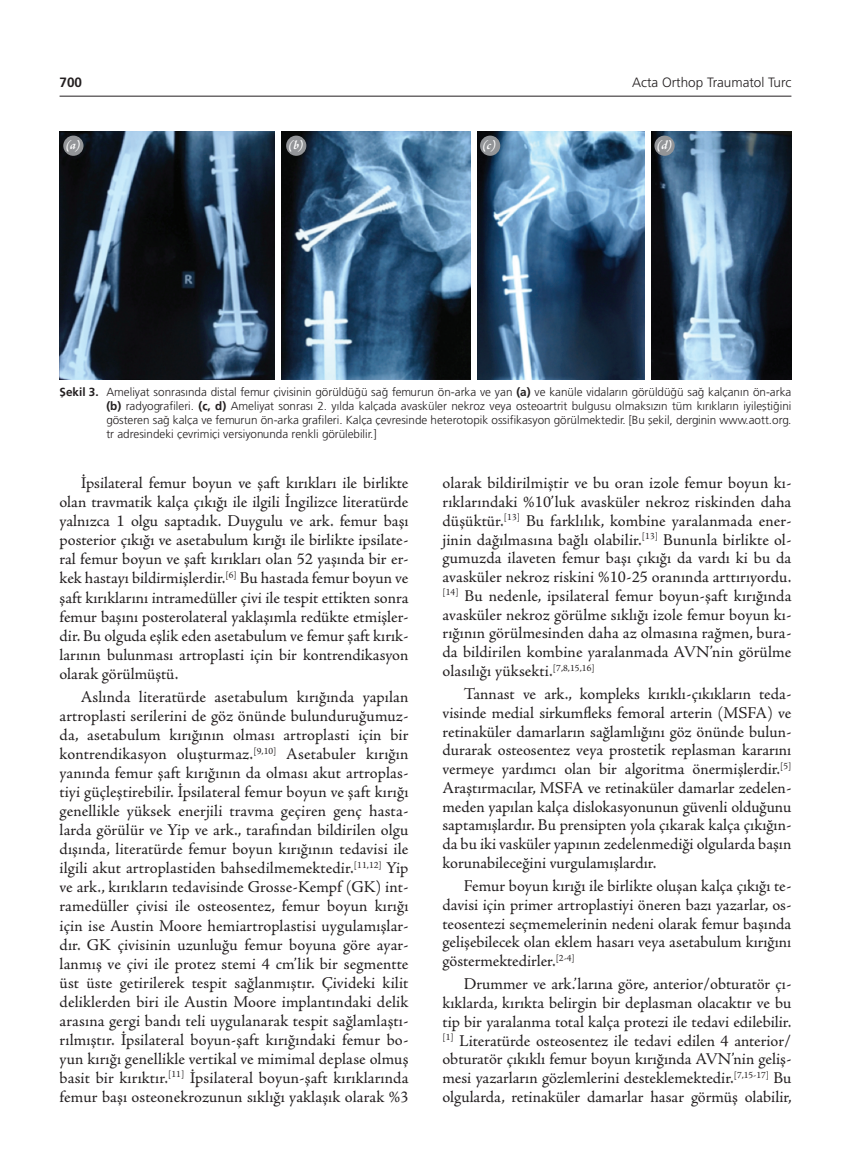
<style>
.page{position:relative;width:851px;height:1170px;background:#fff}
.page>*{position:absolute;margin:0;border:0;box-sizing:border-box;transform-origin:0 0}
.t1{font:16.5px/19px "Adobe Jenson Pro";color:#231f20;text-align:justify}
.t2{font:13.5px "Frutiger Light Nr Tr";color:#231f20}
.t3{font:13.5px "Frutiger Bold Tr";color:#231f20}
.t4{font:italic 700 12.75px "Adobe Jenson Pro";color:#fff}
.t5{font:11.7px/14.1px "Frutiger Light Nr Tr";color:#231f20;text-align:justify}
.s1{font-family:"Frutiger Bold Tr"}
</style>
<div class="page">
<img style="left:60px;top:132px;width:215px;height:247px">
<img style="left:281px;top:132px;width:189px;height:247px">
<img style="left:477px;top:132px;width:167px;height:247px">
<img style="left:651px;top:132px;width:140px;height:247px">
<div style="left:63px;top:136px;width:20px;height:20px;background:#939598;border-radius:50%"></div>
<div style="left:286px;top:136px;width:20px;height:20px;background:#939598;border-radius:50%"></div>
<div style="left:480px;top:136px;width:20px;height:20px;background:#939598;border-radius:50%"></div>
<div style="left:654px;top:136px;width:20px;height:20px;background:#939598;border-radius:50%"></div>
<hr style="left:60px;top:96px;width:731px;height:1px;background:#231f20">
<p class="t3" style="left:60px;top:74px;width:24px">700</p>
<p class="t2" style="left:632px;top:74px;width:161px">Acta Orthop Traumatol Turc</p>
<p class="t4" style="left:65px;top:137px;width:18px">(a)</p>
<p class="t4" style="left:288px;top:137px;width:18px">(b)</p>
<p class="t4" style="left:482px;top:137px;width:17px">(c)</p>
<p class="t4" style="left:656px;top:137px;width:18px">(d)</p>
<p class="t5" style="left:106px;top:385px;width:686px;text-indent:-47px"><span class="s1">Şekil 3.</span> Ameliyat sonrasında distal femur çivisinin görüldüğü sağ femurun ön-arka ve yan <span class="s1">(a)</span> ve kanüle vidaların görüldüğü sağ kalçanın ön-arka <span class="s1">(b)</span> radyografileri. <span class="s1">(c, d)</span> Ameliyat sonrası 2. yılda kalçada avasküler nekroz veya osteoartrit bulgusu olmaksızın tüm kırıkların iyileştiğini gösteren sağ kalça ve femurun ön-arka grafileri. Kalça çevresinde heterotopik ossifikasyon görülmektedir. [Bu şekil, derginin www.aott.org. tr adresindeki çevrimiçi versiyonunda renkli görülebilir.]</p>
<p class="t1" style="left:60px;top:474px;width:350px;text-indent:21px">İpsilateral femur boyun ve şaft kırıkları ile birlikte olan travmatik kalça çıkığı ile ilgili İngilizce literatürde yalnızca 1 olgu saptadık. Duygulu ve ark. femur başı posterior çıkığı ve asetabulum kırığı ile birlikte ipsilate&shy;ral femur boyun ve şaft kırıkları olan 52 yaşında bir er&shy;kek hastayı bildirmişlerdir.<sup>[6]</sup> Bu hastada femur boyun ve şaft kırıklarını intramedüller çivi ile tespit ettikten sonra femur başını posterolateral yaklaşımla redükte etmişler&shy;dir. Bu olguda eşlik eden asetabulum ve femur şaft kırık&shy;larının bulunması artroplasti için bir kontrendikasyon olarak görülmüştü.</p>
<p class="t1" style="left:60px;top:687px;width:350px;text-indent:21px">Aslında literatürde asetabulum kırığında yapılan artroplasti serilerini de göz önünde bulunduruğumuz&shy;da, asetabulum kırığının olması artroplasti için bir kontrendikasyon oluşturmaz.<sup>[9,10]</sup> Asetabuler kırığın yanında femur şaft kırığının da olması akut artroplas&shy;tiyi güçleştirebilir. İpsilateral femur boyun ve şaft kırığı genellikle yüksek enerjili travma geçiren genç hasta&shy;larda görülür ve Yip ve ark., tarafından bildirilen olgu dışında, literatürde femur boyun kırığının tedavisi ile ilgili akut artroplastiden bahsedilmemektedir.<sup>[11,12]</sup> Yip ve ark., kırıkların tedavisinde Grosse-Kempf (GK) int&shy;ramedüller çivisi ile osteosentez, femur boyun kırığı için ise Austin Moore hemiartroplastisi uygulamışlar&shy;dır. GK çivisinin uzunluğu femur boyuna göre ayar&shy;lanmış ve çivi ile protez stemi 4 cm’lik bir segmentte üst üste getirilerek tespit sağlanmıştır. Çivideki kilit deliklerden biri ile Austin Moore implantındaki delik arasına gergi bandı teli uygulanarak tespit sağlamlaştı&shy;rılmıştır. İpsilateral boyun-şaft kırığındaki femur bo&shy;yun kırığı genellikle vertikal ve mimimal deplase olmuş basit bir kırıktır.<sup>[11]</sup> İpsilateral boyun-şaft kırıklarında femur başı osteonekrozunun sıklığı yaklaşık olarak %3</p>
<p class="t1" style="left:442px;top:474px;width:350px">olarak bildirilmiştir ve bu oran izole femur boyun kı&shy;rıklarındaki %10’luk avasküler nekroz riskinden daha düşüktür.<sup>[13]</sup> Bu farklılık, kombine yaralanmada ener&shy;jinin dağılmasına bağlı olabilir.<sup>[13]</sup> Bununla birlikte ol&shy;gumuzda ilaveten femur başı çıkığı da vardı ki bu da avasküler nekroz riskini %10-25 oranında arttırıyordu. <sup>[14]</sup> Bu nedenle, ipsilateral femur boyun-şaft kırığında avasküler nekroz görülme sıklığı izole femur boyun kı&shy;rığının görülmesinden daha az olmasına rağmen, bura&shy;da bildirilen kombine yaralanmada AVN’nin görülme olasılığı yüksekti.<sup>[7,8,15,16]</sup></p>
<p class="t1" style="left:442px;top:684px;width:350px;text-indent:21px">Tannast ve ark., kompleks kırıklı-çıkıkların teda&shy;visinde medial sirkumfleks femoral arterin (MSFA) ve retinaküler damarların sağlamlığını göz önünde bulun&shy;durarak osteosentez veya prostetik replasman kararını vermeye yardımcı olan bir algoritma önermişlerdir.<sup>[5] </sup>Araştırmacılar, MSFA ve retinaküler damarlar zedelen&shy;meden yapılan kalça dislokasyonunun güvenli olduğunu saptamışlardır. Bu prensipten yola çıkarak kalça çıkığın&shy;da bu iki vasküler yapının zedelenmediği olgularda başın korunabileceğini vurgulamışlardır.</p>
<p class="t1" style="left:442px;top:876px;width:350px;text-indent:21px">Femur boyun kırığı ile birlikte oluşan kalça çıkığı te&shy;davisi için primer artroplastiyi öneren bazı yazarlar, os&shy;teosentezi seçmemelerinin nedeni olarak femur başında gelişebilecek olan eklem hasarı veya asetabulum kırığını göstermektedirler.<sup>[2-4]</sup></p>
<p class="t1" style="left:442px;top:974px;width:351px;text-indent:21px">Drummer ve ark.’larına göre, anterior/obturatör çı&shy;kıklarda, kırıkta belirgin bir deplasman olacaktır ve bu tip bir yaralanma total kalça protezi ile tedavi edilebilir. <sup>[1]</sup> Literatürde osteosentez ile tedavi edilen 4 anterior/ obturatör çıkıklı femur boyun kırığında AVN’nin geliş&shy;mesi yazarların gözlemlerini desteklemektedir.<sup>[7,15-17]</sup> Bu olgularda, retinaküler damarlar hasar görmüş olabilir,</p>
</div>
